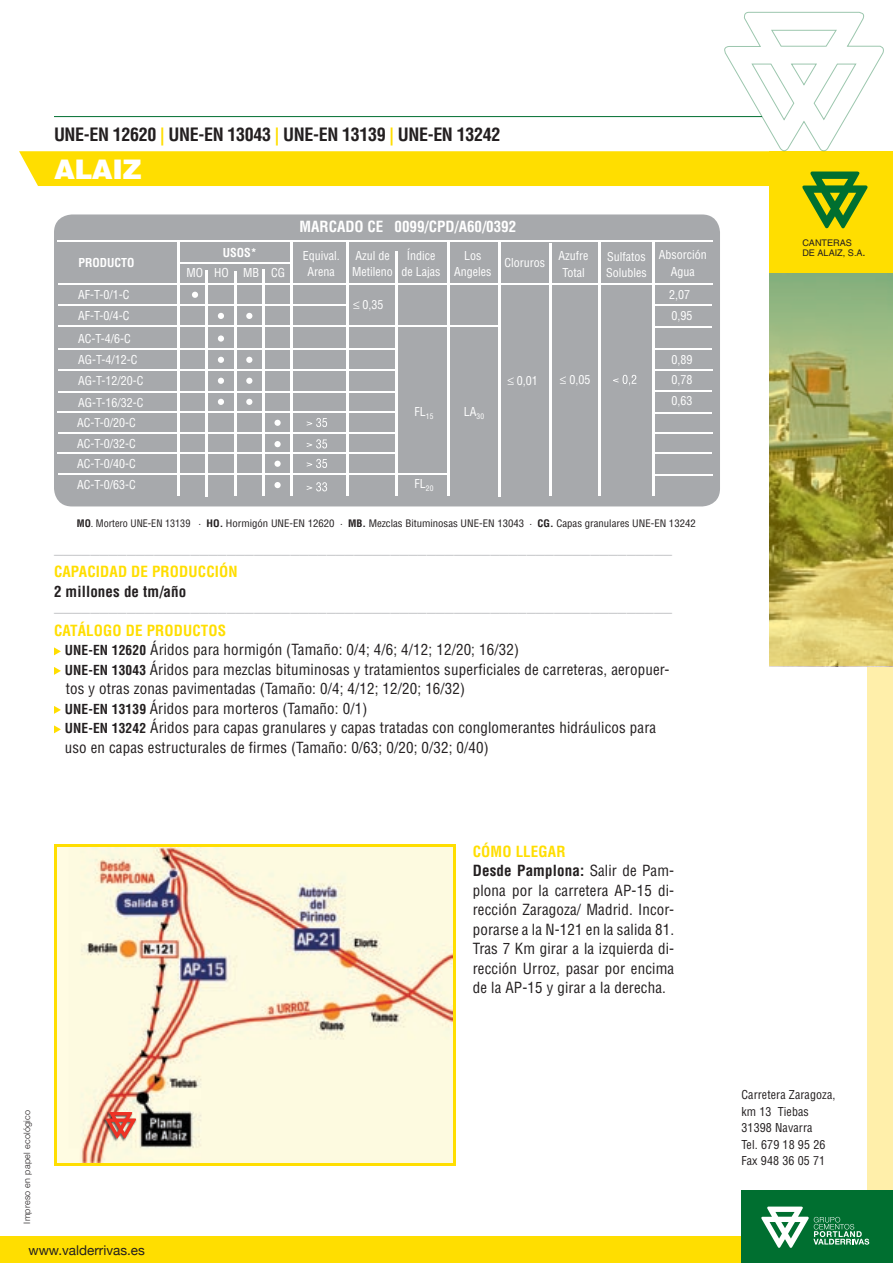
<style>
.page{position:relative;width:893px;height:1263px;background:#fff}
.page>*{position:absolute;margin:0;border:0;box-sizing:border-box;transform-origin:0 0}
.t1{font:900 27px "Helvetica";letter-spacing:-.02em;color:#fff}
.t2{font:700 condensed 18px "Helvetica";letter-spacing:-.02em;color:#231f20}
.t3{font:condensed 15px/19.5px "Helvetica";letter-spacing:.01em;color:#231f20}
.t4{font:700 condensed 15px "Helvetica";color:#fff}
.t5{font:700 condensed 15px "Helvetica";letter-spacing:.01em;color:#ffde00}
.t6{font:700 condensed 15px "Helvetica";letter-spacing:.01em;color:#231f20}
.t7{font:13.5px "Helvetica Neue";color:#231f20}
.t8{font:condensed 12px/16.5px "Helvetica";color:#fff;text-align:center}
.t9{font:condensed 12px/16.5px "Helvetica";letter-spacing:.01em;color:#231f20}
.t10{font:700 condensed 12px "Helvetica";color:#fff}
.t11{font:condensed 10.05px "Helvetica";color:#231f20;scale:1.06 1}
.t12{font:9.15px/10.1px "Helvetica";color:#231f20}
.t13{font:condensed 9px "Helvetica";color:#a7a9ac}
.t14{font:300 9px "Helvetica Neue";letter-spacing:.03em;color:#231f20}
.s1{color:#ffde00}
.s2{font-weight:700;font-size:10.2px}
.s3{font-size:10.2px}
.s4{font-weight:700}
.s5{font-weight:700;color:#ffde00}
.s6{font-weight:700;font-size:13.5px}
.s7{font-size:11.1px}
</style>
<div class="page">
<div style="left:54px;top:214px;width:666px;height:292px;background:#a7a9ac;border-radius:18px"></div>
<hr style="left:177px;top:241px;width:2px;height:255px;background:#fff">
<hr style="left:234px;top:271px;width:3px;height:224px;background:#fff">
<hr style="left:205px;top:270px;width:3px;height:226px;background:#fff">
<hr style="left:262px;top:270px;width:3px;height:226px;background:#fff">
<hr style="left:290px;top:243px;width:3px;height:253px;background:#fff">
<hr style="left:347px;top:242px;width:2px;height:254px;background:#fff">
<hr style="left:395px;top:252px;width:2px;height:244px;background:#fff">
<hr style="left:447px;top:242px;width:3px;height:253px;background:#fff">
<hr style="left:498px;top:242px;width:2px;height:254px;background:#fff">
<hr style="left:549px;top:244px;width:2px;height:252px;background:#fff">
<hr style="left:599px;top:242px;width:2px;height:254px;background:#fff">
<hr style="left:652px;top:241px;width:2px;height:255px;background:#fff">
<hr style="left:58px;top:283px;width:655px;height:2px;background:#fff">
<hr style="left:58px;top:240px;width:655px;height:2px;background:#fff">
<hr style="left:58px;top:325px;width:338px;height:2px;background:#fff">
<hr style="left:58px;top:348px;width:338px;height:2px;background:#fff">
<hr style="left:397px;top:325px;width:103px;height:2px;background:#fff">
<hr style="left:58px;top:369px;width:339px;height:2px;background:#fff">
<hr style="left:58px;top:304px;width:290px;height:2px;background:#fff">
<hr style="left:58px;top:391px;width:339px;height:2px;background:#fff">
<hr style="left:58px;top:411px;width:339px;height:2px;background:#fff">
<hr style="left:58px;top:452px;width:339px;height:2px;background:#fff">
<hr style="left:58px;top:432px;width:339px;height:2px;background:#fff">
<hr style="left:58px;top:473px;width:390px;height:2px;background:#fff">
<hr style="left:179px;top:262px;width:114px;height:2px;background:#fff">
<svg style="left:218px;top:313px;width:6px;height:6px"></svg>
<div style="left:218px;top:335px;width:6px;height:7px;background:#fff;border-radius:50%"></div>
<svg style="left:218px;top:378px;width:6px;height:6px"></svg>
<svg style="left:218px;top:357px;width:6px;height:6px"></svg>
<svg style="left:218px;top:399px;width:6px;height:6px"></svg>
<svg style="left:246px;top:313px;width:6px;height:6px"></svg>
<svg style="left:246px;top:378px;width:6px;height:6px"></svg>
<svg style="left:246px;top:357px;width:6px;height:6px"></svg>
<svg style="left:246px;top:399px;width:6px;height:6px"></svg>
<svg style="left:192px;top:292px;width:6px;height:6px"></svg>
<div style="left:274px;top:420px;width:7px;height:6px;background:#fff;border-radius:50%"></div>
<div style="left:274px;top:461px;width:7px;height:6px;background:#fff;border-radius:50%"></div>
<div style="left:274px;top:441px;width:7px;height:6px;background:#fff;border-radius:50%"></div>
<div style="left:274px;top:482px;width:7px;height:6px;background:#fff;border-radius:50%"></div>
<svg style="left:613px;top:375px;width:23px;height:11px"></svg>
<hr style="left:654px;top:326px;width:58px;height:2px;background:#fff">
<hr style="left:654px;top:348px;width:58px;height:2px;background:#fff">
<hr style="left:654px;top:412px;width:58px;height:2px;background:#fff">
<hr style="left:654px;top:452px;width:58px;height:2px;background:#fff">
<hr style="left:654px;top:304px;width:58px;height:2px;background:#fff">
<hr style="left:654px;top:390px;width:58px;height:2px;background:#fff">
<hr style="left:654px;top:369px;width:59px;height:2px;background:#fff">
<hr style="left:654px;top:432px;width:59px;height:2px;background:#fff">
<hr style="left:654px;top:474px;width:59px;height:2px;background:#fff">
<svg style="left:307px;top:418px;width:20px;height:9px"></svg>
<svg style="left:307px;top:439px;width:20px;height:9px"></svg>
<svg style="left:307px;top:459px;width:20px;height:9px"></svg>
<svg style="left:307px;top:482px;width:20px;height:9px"></svg>
<div style="left:0;top:1236px;width:893px;height:27px;background:#ffde00"></div>
<div style="left:867px;top:178px;width:26px;height:1085px;background:#ffefaa"></div>
<svg style="left:769px;top:273px;width:124px;height:393px;background:#abac5b"></svg>
<svg style="left:54px;top:845px;width:402px;height:321px;background:#fee43b"></svg>
<img style="left:58px;top:848px;width:394px;height:314px">
<div style="left:769px;top:151px;width:124px;height:122px;background:#ffde00"></div>
<div style="left:104px;top:1112px;width:37px;height:34px;background:#231f20;opacity:.7"></div>
<svg style="left:105px;top:1112px;width:31px;height:26px"></svg>
<svg style="left:54px;top:647px;width:7px;height:8px"></svg>
<svg style="left:54px;top:667px;width:7px;height:8px"></svg>
<svg style="left:54px;top:706px;width:7px;height:8px"></svg>
<svg style="left:54px;top:725px;width:7px;height:8px"></svg>
<div style="left:741px;top:1190px;width:152px;height:73px;background:#006f30"></div>
<svg style="left:761px;top:1206px;width:108px;height:42px"></svg>
<svg style="left:19px;top:12px;width:865px;height:216px"></svg>
<p class="t2" style="left:54px;top:123px;width:448px">UNE-EN 12620 <span class="s1">|</span> UNE-EN 13043 <span class="s1">|</span> UNE-EN 13139 <span class="s1">|</span> UNE-EN 13242</p>
<h1 class="t1" style="left:54px;top:152px;width:89px">ALAIZ</h1>
<p class="t10" style="left:78px;top:255px;width:58px">PRODUCTO</p>
<p class="t8" style="left:78px;top:286px;width:53px">AF-T-0/1-C</p>
<p class="t8" style="left:78px;top:304px;width:54px;line-height:22.6px;text-align:left">AF-T-0/4-C<br>AC-T-4/6-C</p>
<p class="t8" style="left:78px;top:351px;width:61px">AG-T-4/12-C</p>
<p class="t8" style="left:78px;top:373px;width:67px">AG-T-12/20-C</p>
<p class="t8" style="left:78px;top:394px;width:67px">AG-T-16/32-C</p>
<p class="t8" style="left:77px;top:414px;width:60px">AC-T-0/20-C</p>
<p class="t8" style="left:77px;top:455px;width:60px">AC-T-0/40-C</p>
<p class="t8" style="left:77px;top:435px;width:60px">AC-T-0/32-C</p>
<p class="t8" style="left:77px;top:476px;width:60px">AC-T-0/63-C</p>
<p class="t10" style="left:223px;top:245px;width:36px">USOS*</p>
<p class="t8" style="left:186px;top:265px;width:100px">MO HO MB CG</p>
<p class="t4" style="left:299px;top:217px;width:218px">MARCADO CE 0099/CPD/A60/0392</p>
<p class="t8" style="left:303px;top:247px;width:38px">Equival.<br>Arena</p>
<p class="t8" style="left:352px;top:247px;width:42px;text-align:left">Azul de<br>Metileno</p>
<p class="t8" style="left:402px;top:247px;width:40px">Índice de Lajas</p>
<p class="t8" style="left:559px;top:248px;width:31px">Azufre<br>Total</p>
<p class="t8" style="left:454px;top:247px;width:39px">Los<br>Angeles</p>
<p class="t8" style="left:606px;top:248px;width:42px;text-align:left">Sulfatos<br>Solubles</p>
<p class="t8" style="left:659px;top:246px;width:49px">Absorción<br>Agua</p>
<p class="t8" style="left:504px;top:254px;width:42px">Cloruros</p>
<p class="t8" style="left:353px;top:296px;width:32px">≤ 0,35</p>
<p class="t8" style="left:415px;top:404px;width:20px">FL<sub>15</sub></p>
<p class="t8" style="left:464px;top:404px;width:22px">LA<sub>30</sub></p>
<p class="t8" style="left:507px;top:372px;width:32px">≤ 0,01</p>
<p class="t8" style="left:560px;top:371px;width:32px">≤ 0,05</p>
<p class="t8" style="left:669px;top:284px;width:25px;line-height:20.9px;text-align:left">2,07<br>0,95</p>
<p class="t8" style="left:672px;top:351px;width:22px">0,89</p>
<p class="t8" style="left:672px;top:392px;width:22px">0,63</p>
<p class="t8" style="left:672px;top:371px;width:22px">0,78</p>
<p class="t8" style="left:415px;top:475px;width:20px">FL<sub>20</sub></p>
<p class="t11" style="left:77px;top:517px;width:585px"><span class="s2">MO</span><span class="s3">. Mortero UNE-EN 13139</span> · <span class="s4">HO.</span> Hormigón UNE-EN 12620 · <span class="s4">MB.</span> Mezclas Bituminosas UNE-EN 13043 · <span class="s4">CG.</span> Capas granulares UNE-EN 13242</p>
<p class="t13" style="left:54px;top:549px;width:620px">————————————————————————————————————————————————————————————————————</p>
<p class="t5" style="left:54px;top:562px;width:185px">CAPACIDAD DE PRODUCCIÓN</p>
<p class="t6" style="left:54px;top:582px;width:134px">2 millones de tm/año</p>
<p class="t13" style="left:54px;top:607px;width:620px">————————————————————————————————————————————————————————————————————</p>
<p class="t3" style="left:65px;top:620px;width:606px;text-indent:-11px"><span class="s5">CATÁLOGO DE PRODUCTOS<br></span><span class="s6">UNE-EN 12620</span> Áridos para hormigón (Tamaño: 0/4; 4/6; 4/12; 12/20; 16/32)<br><span class="s6">UNE-EN 13043</span> Áridos para mezclas bituminosas y tratamientos superficiales de carreteras, aeropuer&shy;tos y otras zonas pavimentadas (Tamaño: 0/4; 4/12; 12/20; 16/32)<br><span class="s6">UNE-EN 13139</span> Áridos para morteros (Tamaño: 0/1)<br><span class="s6">UNE-EN 13242</span> Áridos para capas granulares y capas tratadas con conglomerantes hidráulicos para uso en capas estructurales de firmes (Tamaño: 0/63; 0/20; 0/32; 0/40)</p>
<p class="t3" style="left:473px;top:841px;width:203px"><span class="s5">CÓMO LLEGAR<br></span><span class="s4">Desde Pamplona:</span> Salir de Pam&shy;plona por la carretera AP-15 di&shy;rección Zaragoza/ Madrid. Incor&shy;porarse a la N-121 en la salida 81.<br>Tras 7 Km girar a la izquierda di&shy;rección Urroz, pasar por encima de la AP-15 y girar a la derecha.</p>
<p class="t12" style="left:802px;top:237px;width:65px">CANTERAS<br>DE ALAIZ, S.A<span class="s7">.</span></p>
<p class="t14" style="left:22px;top:1223px;width:115px;rotate:-90deg">Impreso en papel ecológico</p>
<p class="t7" style="left:28px;top:1242px;width:118px">www.valderrivas.es</p>
<p class="t9" style="left:741px;top:1086px;width:96px">Carretera Zaragoza, km 13 Tiebas<br>31398 Navarra<br>Tel. 679 18 95 26<br>Fax 948 36 05 71</p>
</div>
